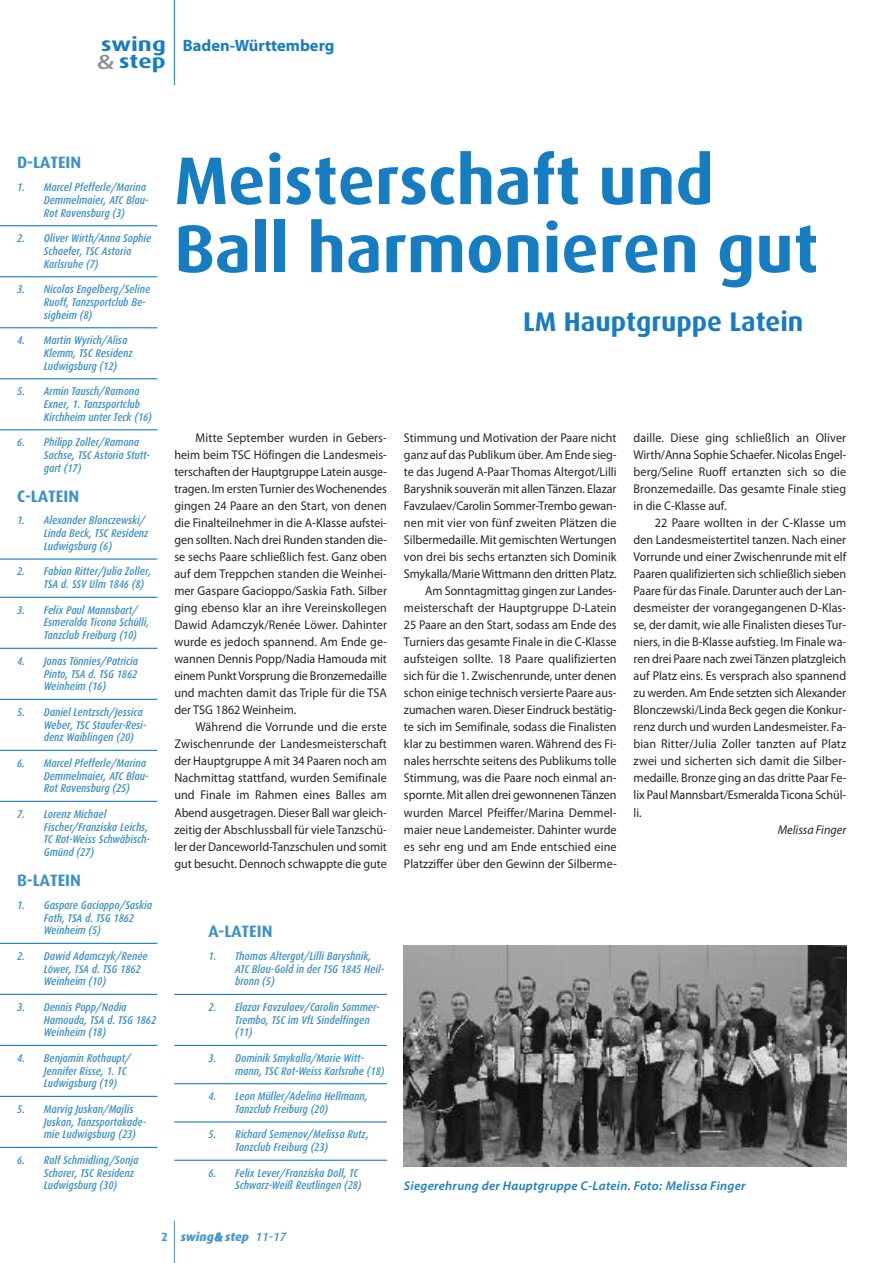
<style>
.page{position:relative;width:893px;height:1263px;background:#fff}
.page>*{position:absolute;margin:0;border:0;box-sizing:border-box;transform-origin:0 0}
.t1{font:700 67.5px/68.1px "Dax";color:#177dc2}
.t2{font:700 27px "Dax";color:#177dc2}
.t3{font:700 19.5px/16.5px "Dax";color:#177dc2;scale:1.25 1}
.t4{font:700 16.5px "Dax";color:#3a90cb}
.t5{font:700 16.5px "Myriad Pro";color:#177dc2}
.t6{font:12.75px/17px "Myriad Pro";color:#272526;text-align:justify;scale:.95 1}
.t7{font:italic 600 12.75px "Myriad Pro";letter-spacing:.025em;color:#177dc2}
.t8{font:italic 12.75px "Myriad Pro";color:#272526;scale:.95 1}
.t9{font:italic 800 12px "Dax";color:#4697ce}
.t10{font:italic 500 11.25px/12.8px "Dax Condensed";color:#3a90cb}
.s1{font-family:"Myriad Pro";font-weight:600;font-size:21px;color:#909295}
.s2{font-weight:700;font-style:normal}
.s3{font-family:"Myriad Pro";font-weight:600}
.s4{font-weight:500}
</style>
<div class="page">
<hr style="left:174px;top:994px;width:213px;height:1px;background:#177dc2">
<hr style="left:174px;top:1045px;width:213px;height:1px;background:#177dc2">
<hr style="left:174px;top:1083px;width:213px;height:1px;background:#177dc2">
<hr style="left:174px;top:1121px;width:213px;height:1px;background:#177dc2">
<hr style="left:174px;top:1160px;width:213px;height:1px;background:#177dc2">
<hr style="left:174px;top:1220px;width:1px;height:43px;background:#4697ce">
<hr style="left:174px;top:0;width:1px;height:85px;background:#177dc2">
<hr style="left:0;top:225px;width:157px;height:1px;background:#177dc2">
<hr style="left:0;top:276px;width:157px;height:1px;background:#177dc2">
<hr style="left:0;top:327px;width:157px;height:1px;background:#177dc2">
<hr style="left:0;top:378px;width:157px;height:1px;background:#177dc2">
<hr style="left:0;top:429px;width:157px;height:1px;background:#177dc2">
<hr style="left:0;top:558px;width:157px;height:2px;background:#177dc2">
<hr style="left:0;top:597px;width:157px;height:1px;background:#177dc2">
<hr style="left:0;top:648px;width:157px;height:1px;background:#177dc2">
<hr style="left:0;top:699px;width:157px;height:1px;background:#177dc2">
<hr style="left:0;top:750px;width:157px;height:1px;background:#177dc2">
<hr style="left:0;top:801px;width:157px;height:1px;background:#177dc2">
<hr style="left:0;top:943px;width:157px;height:1px;background:#177dc2">
<hr style="left:0;top:994px;width:157px;height:1px;background:#177dc2">
<hr style="left:0;top:1045px;width:157px;height:1px;background:#177dc2">
<hr style="left:0;top:1096px;width:157px;height:1px;background:#177dc2">
<hr style="left:0;top:1147px;width:157px;height:1px;background:#177dc2">
<img style="left:404px;top:946px;width:442px;height:221px">
<h3 class="t3" style="left:97px;top:36px;width:57px">swing <span class="s1">&amp;</span> step</h3>
<p class="t5" style="left:183px;top:39px;width:153px">Baden-Württemberg</p>
<h1 class="t1" style="left:174px;top:147px;width:645px">Meisterschaft und<br>Ball harmonieren gut</h1>
<h2 class="t2" style="left:523px;top:306px;width:282px">LM Hauptgruppe Latein</h2>
<p class="t4" style="left:17px;top:153px;width:66px">D-LATEIN</p>
<p class="t10" style="left:44px;top:181px;width:106px;text-indent:-27px">1. Marcel Pfefferle/Marina<br>Demmelmaier, ATC Blau-<br>Rot Ravensburg (3)</p>
<p class="t10" style="left:44px;top:232px;width:109px;text-indent:-27px">2. Oliver Wirth/Anna Sophie<br>Schaefer, TSC Astoria<br>Karlsruhe (7)</p>
<p class="t10" style="left:44px;top:283px;width:108px;text-indent:-27px">3. Nicolas Engelberg/Seline<br>Ruoff, Tanzsportclub Be&shy;sigheim (8)</p>
<p class="t10" style="left:44px;top:334px;width:90px;text-indent:-27px">4. Martin Wyrich/Alisa<br>Klemm, TSC Residenz<br>Ludwigsburg (12)</p>
<p class="t10" style="left:44px;top:385px;width:110px;text-indent:-27px">5. Armin Tausch/Ramona<br>Exner, 1. Tanzsportclub<br>Kirchheim unter Teck (16)</p>
<p class="t10" style="left:44px;top:436px;width:107px;text-indent:-27px">6. Philipp Zoller/Ramona<br>Sachse, TSC Astoria Stutt&shy;gart (17)</p>
<p class="t4" style="left:17px;top:486px;width:64px">C-LATEIN</p>
<p class="t10" style="left:44px;top:514px;width:106px;text-indent:-27px">1. Alexander Blonczewski/<br>Linda Beck, TSC Residenz<br>Ludwigsburg (6)</p>
<p class="t10" style="left:44px;top:565px;width:109px;text-indent:-27px">2. Fabian Ritter/Julia Zoller,<br>TSA d. SSV Ulm 1846 (8)</p>
<p class="t10" style="left:44px;top:603px;width:107px;text-indent:-27px">3. Felix Paul Mannsbart/<br>Esmeralda Ticona Schülli,<br>Tanzclub Freiburg (10)</p>
<p class="t10" style="left:44px;top:655px;width:96px;text-align:justify;text-indent:-27px">4. Jonas Tönnies/Patricia Pinto, TSA d. TSG 1862<br>Weinheim (16)</p>
<p class="t10" style="left:44px;top:706px;width:104px;text-indent:-27px">5. Daniel Lentzsch/Jessica<br>Weber, TSC Staufer-Resi&shy;denz Waiblingen (20)</p>
<p class="t10" style="left:44px;top:757px;width:106px;text-indent:-27px">6. Marcel Pfefferle/Marina<br>Demmelmaier, ATC Blau-<br>Rot Ravensburg (25)</p>
<p class="t10" style="left:44px;top:808px;width:108px;text-indent:-27px">7. Lorenz Michael<br>Fischer/Franziska Leichs,<br>TC Rot-Weiss Schwäbisch-<br>Gmünd (27)</p>
<p class="t4" style="left:17px;top:871px;width:65px">B-LATEIN</p>
<p class="t10" style="left:44px;top:898px;width:110px;text-indent:-27px">1. Gaspare Gacioppo/Saskia<br>Fath, TSA d. TSG 1862<br>Weinheim (5)</p>
<p class="t10" style="left:44px;top:949px;width:105px;text-indent:-27px">2. Dawid Adamczyk/Renée<br>Löwer, TSA d. TSG 1862<br>Weinheim (10)</p>
<p class="t10" style="left:44px;top:1001px;width:114px;text-indent:-27px">3. Dennis Popp/Nadia<br>Hamouda, TSA d. TSG 1862<br>Weinheim (18)</p>
<p class="t10" style="left:44px;top:1052px;width:88px;text-indent:-27px">4. Benjamin Rothaupt/<br>Jennifer Risse, 1. TC<br>Ludwigsburg (19)</p>
<p class="t10" style="left:44px;top:1103px;width:104px;text-indent:-27px">5. Marvig Juskan/Majlis<br>Juskan, Tanzsportakade&shy;mie Ludwigsburg (23)</p>
<p class="t10" style="left:44px;top:1154px;width:96px;text-indent:-27px">6. Ralf Schmidling/Sonja<br>Schorer, TSC Residenz<br>Ludwigsburg (30)</p>
<p class="t6" style="left:634px;top:430px;width:225px">daille. Diese ging schließlich an Oliver Wirth/Anna Sophie Schaefer. Nicolas Engel&shy;berg/Seline Ruoff ertanzten sich so die Bronzemedaille. Das gesamte Finale stieg in die C-Klasse auf.</p>
<p class="t6" style="left:634px;top:516px;width:226px;text-indent:21px">22 Paare wollten in der C-Klasse um den Landesmeistertitel tanzen. Nach einer Vorrunde und einer Zwischenrunde mit elf Paaren qualifizierten sich schließlich sieben Paare für das Finale. Darunter auch der Lan&shy;desmeister der vorangegangenen D-Klas&shy;se, der damit, wie alle Finalisten dieses Tur&shy;niers, in die B-Klasse aufstieg. Im Finale wa&shy;ren drei Paare nach zwei Tänzen platzgleich auf Platz eins. Es versprach also spannend zu werden. Am Ende setzten sich Alexander Blonczewski/Linda Beck gegen die Konkur&shy;renz durch und wurden Landesmeister. Fa&shy;bian Ritter/Julia Zoller tanzten auf Platz zwei und sicherten sich damit die Silber&shy;medaille. Bronze ging an das dritte Paar Fe&shy;lix Paul Mannsbart/Esmeralda Ticona Schül&shy;li.</p>
<p class="t8" style="left:778px;top:824px;width:73px">Melissa Finger</p>
<p class="t6" style="left:174px;top:430px;width:226px;text-indent:21px">Mitte September wurden in Gebers&shy;heim beim TSC Höfingen die Landesmeis&shy;terschaften der Hauptgruppe Latein ausge&shy;tragen. Im erstenTurnier desWochenendes gingen 24 Paare an den Start, von denen die Finalteilnehmer in die A-Klasse aufstei&shy;gen sollten. Nach drei Runden standen die&shy;se sechs Paare schließlich fest. Ganz oben auf dem Treppchen standen die Weinhei&shy;mer Gaspare Gacioppo/Saskia Fath. Silber ging ebenso klar an ihre Vereinskollegen Dawid Adamczyk/Renée Löwer. Dahinter wurde es jedoch spannend. Am Ende ge&shy;wannen Dennis Popp/Nadia Hamouda mit einem PunktVorsprung die Bronzemedaille und machten damit das Triple für die TSA der TSG 1862 Weinheim.</p>
<p class="t6" style="left:174px;top:720px;width:225px;text-indent:21px">Während die Vorrunde und die erste Zwischenrunde der Landesmeisterschaft der Hauptgruppe A mit 34 Paaren noch am Nachmittag stattfand, wurden Semifinale und Finale im Rahmen eines Balles am Abend ausgetragen. Dieser Ball war gleich&shy;zeitig der Abschlussball für viele Tanzschü&shy;ler der Danceworld-Tanzschulen und somit gut besucht. Dennoch schwappte die gute</p>
<p class="t6" style="left:404px;top:430px;width:226px;text-align:right">Stimmung und Motivation der Paare nicht ganz auf das Publikum über. Am Ende sieg&shy;te das Jugend A-Paar Thomas Altergot/Lilli Baryshnik souverän mit allenTänzen. Elazar Favzulaev/Carolin Sommer-Trembo gewan&shy;nen mit vier von fünf zweiten Plätzen die Silbermedaille. Mit gemischten Wertungen von drei bis sechs ertanzten sich Dominik Smykalla/MarieWittmann den dritten Platz.<br>Am Sonntagmittag gingen zur Landes&shy;meisterschaft der Hauptgruppe D-Latein 25 Paare an den Start, sodass am Ende des Turniers das gesamte Finale in die C-Klasse aufsteigen sollte. 18 Paare qualifizierten sich für die 1. Zwischenrunde, unter denen schon einige technisch versierte Paare aus&shy;zumachen waren. Dieser Eindruck bestätig&shy;te sich im Semifinale, sodass die Finalisten klar zu bestimmen waren. Während des Fi&shy;nales herrschte seitens des Publikums tolle Stimmung, was die Paare noch einmal an&shy;spornte. Mit allen drei gewonnenenTänzen wurden Marcel Pfeiffer/Marina Demmel&shy;maier neue Landemeister. Dahinter wurde es sehr eng und am Ende entschied eine Platzziffer über den Gewinn der Silberme-</p>
<p class="t4" style="left:208px;top:922px;width:66px">A-LATEIN</p>
<p class="t10" style="left:235px;top:950px;width:150px;text-indent:-27px">1. Thomas Altergot/Lilli Baryshnik,<br>ATC Blau-Gold in der TSG 1845 Heil&shy;bronn (5)</p>
<p class="t10" style="left:235px;top:1001px;width:146px;text-indent:-27px">2. Elazar Favzulaev/Carolin Sommer-<br>Trembo, TSC im VfL Sindelfingen (11)</p>
<p class="t10" style="left:235px;top:1052px;width:151px;text-indent:-27px">3. Dominik Smykalla/Marie Witt&shy;mann, TSC Rot-Weiss Karlsruhe (18)</p>
<p class="t10" style="left:235px;top:1090px;width:134px;text-indent:-27px">4. Leon Müller/Adelina Hellmann,<br>Tanzclub Freiburg (20)</p>
<p class="t10" style="left:235px;top:1128px;width:135px;text-indent:-27px">5. Richard Semenov/Melissa Rutz,<br>Tanzclub Freiburg (23)</p>
<p class="t10" style="left:208px;top:1166px;width:155px;text-align:right">6. Felix Lever/Franziska Doll, TC<br>Schwarz-Weiß Reutlingen (28)</p>
<p class="t9" style="left:161px;top:1230px;width:127px"><span class="s2">2</span> swing<span class="s3">&amp;</span> step <span class="s4">11-17</span></p>
<p class="t7" style="left:404px;top:1181px;width:343px">Siegerehrung der Hauptgruppe C-Latein. Foto: Melissa Finger</p>
</div>
